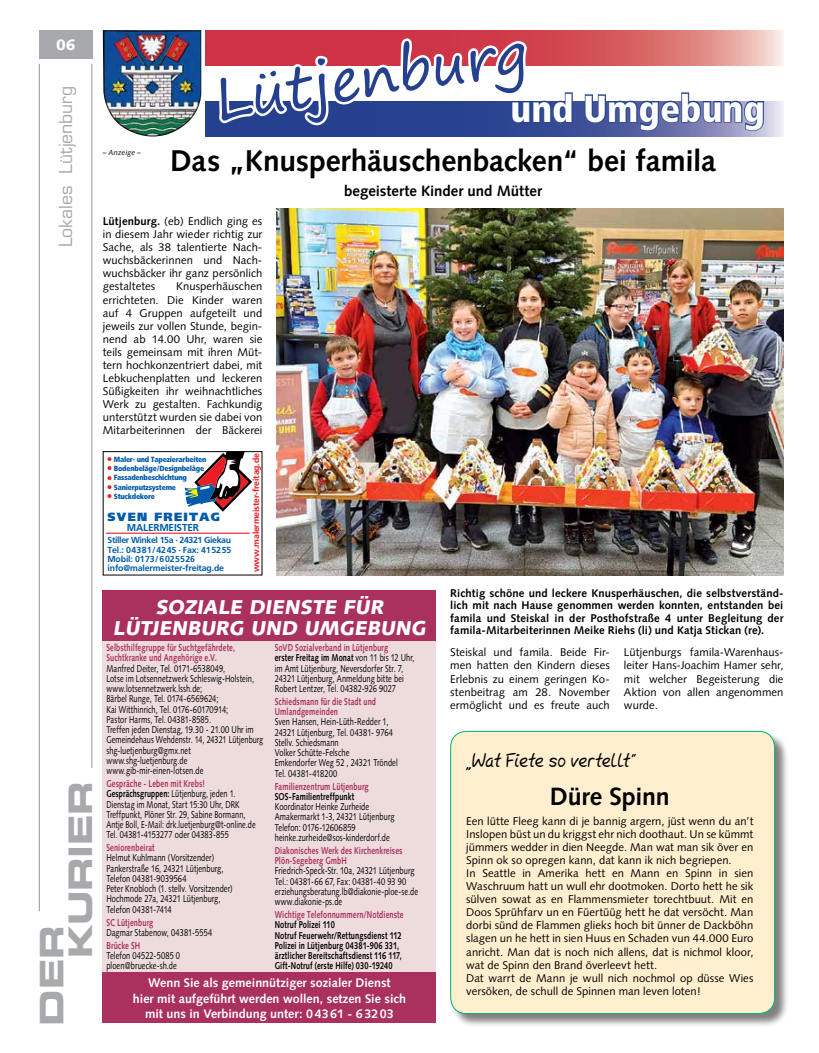
<style>
.page{position:relative;width:819px;height:1053px;background:#fff}
.page>*{position:absolute;margin:0;border:0;box-sizing:border-box;transform-origin:0 0}
.t1{font:57.5px "Segoe Print";color:#25408f}
.t2{font:900 condensed 37.5px "Frutiger LT Std";color:#fff}
.t3{font:32.5px/28.9px "Eurostile LT Std Bold Ex 2";letter-spacing:-.01em;color:#a7a9ac}
.t4{font:700 30px "Syntax LT Std";letter-spacing:-.005em;color:#000}
.t5{font:700 25px "Syntax LT Std";letter-spacing:-.005em;color:#000}
.t6{font:900 20px/21.2px "Syntax LT Std";color:#fff;text-align:center}
.t7{font:18.75px "Mcgannahan";letter-spacing:-.01em;color:#000;scale:.95 1}
.t8{font:17.5px "Eurostile LT Std";color:#a7a9ac}
.t9{font:700 15px "Syntax LT Std";color:#000}
.t10{font:900 15px "Syntax LT Std";color:#fff}
.t11{font:700 12.5px/15px "Syntax";color:#fff;text-align:center}
.t12{font:900 11.88px "Frutiger LT Std";letter-spacing:.11em;color:#005baa}
.t13{font:11.25px/13px "Syntax";letter-spacing:.005em;color:#000;text-align:justify}
.t14{font:700 11.25px/12.5px "Syntax LT Std";letter-spacing:.01em;color:#000;text-align:justify}
.t15{font:10px/10.2px "Syntax LT Std";letter-spacing:.01em;color:#000;scale:.75 1}
.t16{font:10px/10.2px "Syntax LT Std";letter-spacing:.01em;color:#000;scale:.73 1}
.t17{font:700 10px/10.2px "Syntax LT Std";letter-spacing:.015em;color:#000;scale:.75 1}
.t18{font:700 10px "Frutiger LT Std";letter-spacing:-.02em;color:#005baa}
.t19{font:700 8.75px/9.4px "Frutiger LT Std";letter-spacing:-.02em;color:#005baa}
.t20{font:700 8.75px "Frutiger LT Std";letter-spacing:-.02em;color:#ed1d24}
.t21{font:900 condensed 7.5px "Frutiger LT Std";letter-spacing:-.03em;color:#005baa}
.t22{font:italic 7.5px "Syntax LT Std";letter-spacing:.01em;color:#000}
.s1{font-weight:700}
.s2{font-size:11.25px;color:#ed1d24}
.s3{font-weight:700;color:#aa315e}
.s4{color:#aa315e}
</style>
<div class="page">
<hr style="left:39px;top:64px;width:1px;height:847px;background:#939598">
<hr style="left:92px;top:64px;width:1px;height:703px;background:#939598">
<div style="left:39px;top:30px;width:53px;height:29px;background:#a7a9ac"></div>
<div style="left:103px;top:590px;width:333px;height:429px;background:#eedcdc"></div>
<div style="left:103px;top:590px;width:333px;height:50px;background:#aa315e"></div>
<div style="left:103px;top:972px;width:333px;height:50px;background:#aa315e"></div>
<hr style="left:106px;top:532px;width:143px;height:1px;background:#ed1d24">
<svg style="left:185px;top:451px;width:67px;height:60px"></svg>
<svg style="left:206px;top:101px;width:577px;height:35px;background:#818aba"></svg>
<svg style="left:206px;top:30px;width:577px;height:36px;background:#db7273"></svg>
<svg style="left:583px;top:92px;width:182px;height:40px"></svg>
<img style="left:103px;top:30px;width:98px;height:106px">
<svg style="left:214px;top:36px;width:360px;height:100px"></svg>
<img style="left:276px;top:208px;width:507px;height:367px">
<div style="left:451px;top:731px;width:338px;height:297px;background:#000;opacity:.5"></div>
<div style="left:450px;top:731px;width:324px;height:282px;background:#ffefcf;border-radius:16px"></div>
<div style="left:450px;top:731px;width:325px;height:282px;border:1px solid #00b26b;border-radius:16px"></div>
<p class="t10" style="left:56px;top:36px;width:21px">06</p>
<p class="t8" style="left:55px;top:247px;width:163px;rotate:-90deg">Lokales Lütjenburg</p>
<p class="t3" style="left:37px;top:958px;width:179px;text-indent:-67px;rotate:-90deg">DER<br>KURIER</p>
<p class="t1" style="left:207px;top:50px;width:317px;rotate:-9deg">Lütjenburg</p>
<p class="t2" style="left:510px;top:86px;width:256px">und Umgebung</p>
<p class="t4" style="left:170px;top:144px;width:547px">Das „Knusperhäuschenbacken“ bei famila</p>
<p class="t9" style="left:344px;top:182px;width:199px">begeisterte Kinder und Mütter</p>
<p class="t13" style="left:103px;top:215px;width:161px"><span class="s1">Lütjenburg.</span> (eb) Endlich ging es in diesem Jahr wieder richtig zur Sache, als 38 talentierte Nach&shy;wuchsbäckerinnen und Nach&shy;wuchsbäcker ihr ganz persönlich gestaltetes</p>
<p class="t22" style="left:103px;top:147px;width:40px">– Anzeige –</p>
<p class="t13" style="left:103px;top:280px;width:161px;text-indent:73px">Knusperhäuschen errichteten. Die Kinder waren auf 4 Gruppen aufgeteilt und jeweils zur vollen Stunde, begin&shy;nend ab 14.00 Uhr, waren sie teils gemeinsam mit ihren Müt&shy;tern hochkonzentriert dabei, mit Lebkuchenplatten und leckeren Süßigkeiten ihr weihnachtliches Werk zu gestalten. Fachkundig unterstützt wurden sie dabei von Mitarbeiterinnen der Bäckerei</p>
<p class="t21" style="left:107px;top:454px;width:101px"><span class="s2">•</span> Maler- und Tapezierarbeiten</p>
<p class="t21" style="left:107px;top:464px;width:99px"><span class="s2">•</span> Bodenbeläge/Designbeläge</p>
<p class="t21" style="left:107px;top:473px;width:82px"><span class="s2">•</span> Fassadenbeschichtung</p>
<p class="t21" style="left:107px;top:482px;width:71px"><span class="s2">•</span> Sanierputzsysteme</p>
<p class="t21" style="left:107px;top:492px;width:50px"><span class="s2">•</span> Stuckdekore</p>
<p class="t12" style="left:107px;top:509px;width:114px">SVEN FREITAG</p>
<p class="t18" style="left:127px;top:521px;width:73px">MALERMEISTER</p>
<p class="t19" style="left:107px;top:535px;width:125px">Stiller Winkel 15a · 24321 Giekau<br>Tel.: 04381/4245 · Fax: 415255<br>Mobil: 0173/6025526 info@malermeister-freitag.de</p>
<p class="t20" style="left:251px;top:572px;width:120px;rotate:-90deg">www.malermeister-freitag.de</p>
<p class="t6" style="left:113px;top:596px;width:318px">SOZIALE DIENSTE FÜR<br>LÜTJENBURG UND UMGEBUNG</p>
<p class="t15" style="left:106px;top:642px;width:211px"><span class="s3">Selbsthilfegruppe für Suchtgefährdete, Suchtkranke und Angehörige e.V.<br></span>Manfred Deiter, Tel. 0171-6538049,<br>Lotse im Lotsennetzwerk Schleswig-Holstein, www.lotsennetzwerk.lssh.de;<br>Bärbel Runge, Tel. 0174-6569624;<br>Kai Witthinrich, Tel. 0176-60170914;<br>Pastor Harms, Tel. 04381-8585.<br>Treffen jeden Dienstag, 19.30 - 21.00 Uhr im Gemeindehaus Wehdenstr. 14, 24321 Lütjenburg shg-luetjenburg@gmx.net www.shg-luetjenburg.de www.gib-mir-einen-lotsen.de</p>
<p class="t16" style="left:106px;top:778px;width:206px"><span class="s3">Gespräche - Leben mit Krebs!<br></span><span class="s1">Gesprächsgruppen:</span> Lütjenburg, jeden 1.<br>Dienstag im Monat, Start 15:30 Uhr, DRK Treffpunkt, Plöner Str. 29, Sabine Bormann, Antje Boll, E-Mail: drk.luetjenburg@t-online.de Tel. 04381-4153277 oder 04383-855</p>
<p class="t15" style="left:106px;top:842px;width:170px"><span class="s3">Seniorenbeirat<br></span>Helmut Kuhlmann (Vorsitzender)<br>Pankerstraße 16, 24321 Lütjenburg,<br>Telefon 04381-9039564<br>Peter Knobloch (1. stellv. Vorsitzender)<br>Hochmode 27a, 24321 Lütjenburg,<br>Telefon 04381-7414</p>
<p class="t15" style="left:106px;top:917px;width:143px"><span class="s3">SC Lütjenburg<br></span>Dagmar Stabenow, 04381-5554</p>
<p class="t15" style="left:106px;top:940px;width:100px"><span class="s3">Brücke SH<br></span>Telefon 04522-5085 0 ploen@bruecke-sh.de</p>
<p class="t15" style="left:275px;top:642px;width:188px"><span class="s3">SoVD Sozialverband in Lütjenburg<br></span><span class="s1">erster Freitag im Monat</span> von 11 bis 12 Uhr, im Amt Lütjenburg, Neversdorfer Str. 7, 24321 Lütjenburg, Anmeldung bitte bei Robert Lentzer, Tel. 04382-926 9027</p>
<p class="t15" style="left:275px;top:696px;width:165px"><span class="s3">Schiedsmann für die Stadt und<br>Umlandgemeinden<br></span>Sven Hansen, Hein-Lüth-Redder 1,<br>24321 Lütjenburg, Tel. 04381- 9764<br>Stellv. Schiedsmann<br>Volker Schütte-Felsche<br>Emkendorfer Weg 52 , 24321 Tröndel<br>Tel. 04381-418200</p>
<p class="t15" style="left:275px;top:781px;width:161px"><span class="s3">Familienzentrum Lütjenburg<br></span><span class="s1">SOS-Familientreffpunkt<br></span>Koordinator Heinke Zurheide<br>Amakermarkt 1-3, 24321 Lütjenburg<br>Telefon: 0176-12606859 heinke.zurheide@sos-kinderdorf.de</p>
<p class="t15" style="left:275px;top:845px;width:193px"><span class="s3">Diakonisches Werk des Kirchenkreises Plön-Segeberg GmbH<br></span>Friedrich-Speck-Str. 10a, 24321 Lütjenburg Tel.: 04381-66 67, Fax: 04381-40 93 90 erziehungsberatung.lb@diakonie-ploe-se.de www.diakonie-ps.de</p>
<p class="t17" style="left:275px;top:909px;width:173px"><span class="s4">Wichtige Telefonnummern/Notdienste </span>Notruf Polizei 110<br>Notruf Feuerwehr/Rettungsdienst 112<br>Polizei in Lütjenburg 04381-906 331, ärztlicher Bereitschaftsdienst 116 117, Gift-Notruf (erste Hilfe) 030-19240</p>
<p class="t11" style="left:133px;top:975px;width:274px">Wenn Sie als gemeinnütziger sozialer Dienst<br>hier mit aufgeführt werden wollen, setzen Sie sich mit uns in Verbindung unter: 0 43 61 - 6 32 03</p>
<p class="t14" style="left:450px;top:586px;width:335px">Richtig schöne und leckere Knusperhäuschen, die selbstverständ&shy;lich mit nach Hause genommen werden konnten, entstanden bei famila und Steiskal in der Posthofstraße 4 unter Begleitung der famila-Mitarbeiterinnen Meike Riehs (li) und Katja Stickan (re).</p>
<p class="t13" style="left:450px;top:646px;width:161px">Steiskal und famila. Beide Fir&shy;men hatten den Kindern dieses Erlebnis zu einem geringen Ko&shy;stenbeitrag am 28. November ermöglicht und es freute auch</p>
<p class="t13" style="left:624px;top:646px;width:161px">Lütjenburgs famila-Warenhaus&shy;leiter Hans-Joachim Hamer sehr, mit welcher Begeisterung die Aktion von allen angenommen wurde.</p>
<p class="t7" style="left:466px;top:747px;width:182px">„Wat Fiete so vertellt“</p>
<p class="t5" style="left:550px;top:782px;width:121px">Düre Spinn</p>
<p class="t13" style="left:466px;top:815px;width:289px;text-align:left">Een lütte Fleeg kann di je bannig argern, jüst wenn du an’t Inslopen büst un du kriggst ehr nich doothaut. Un se kümmt jümmers wedder in dien Neegde. Man wat man sik över en Spinn ok so opregen kann, dat kann ik nich begriepen.<br>In Seattle in Amerika hett en Mann en Spinn in sien Waschruum hatt un wull ehr dootmoken. Dorto hett he sik sülven sowat as en Flammensmieter torechtbuut. Mit en Doos Sprühfarv un en Füertüüg hett he dat versöcht. Man dorbi sünd de Flammen glieks hoch bit ünner de Dackböhn slagen un he hett in sien Huus en Schaden vun 44.000 Euro anricht. Man dat is noch nich allens, dat is nichmol kloor, wat de Spinn den Brand överleevt hett.<br>Dat warrt de Mann je wull nich nochmol op düsse Wies versöken, de schull de Spinnen man leven loten!</p>
</div>
